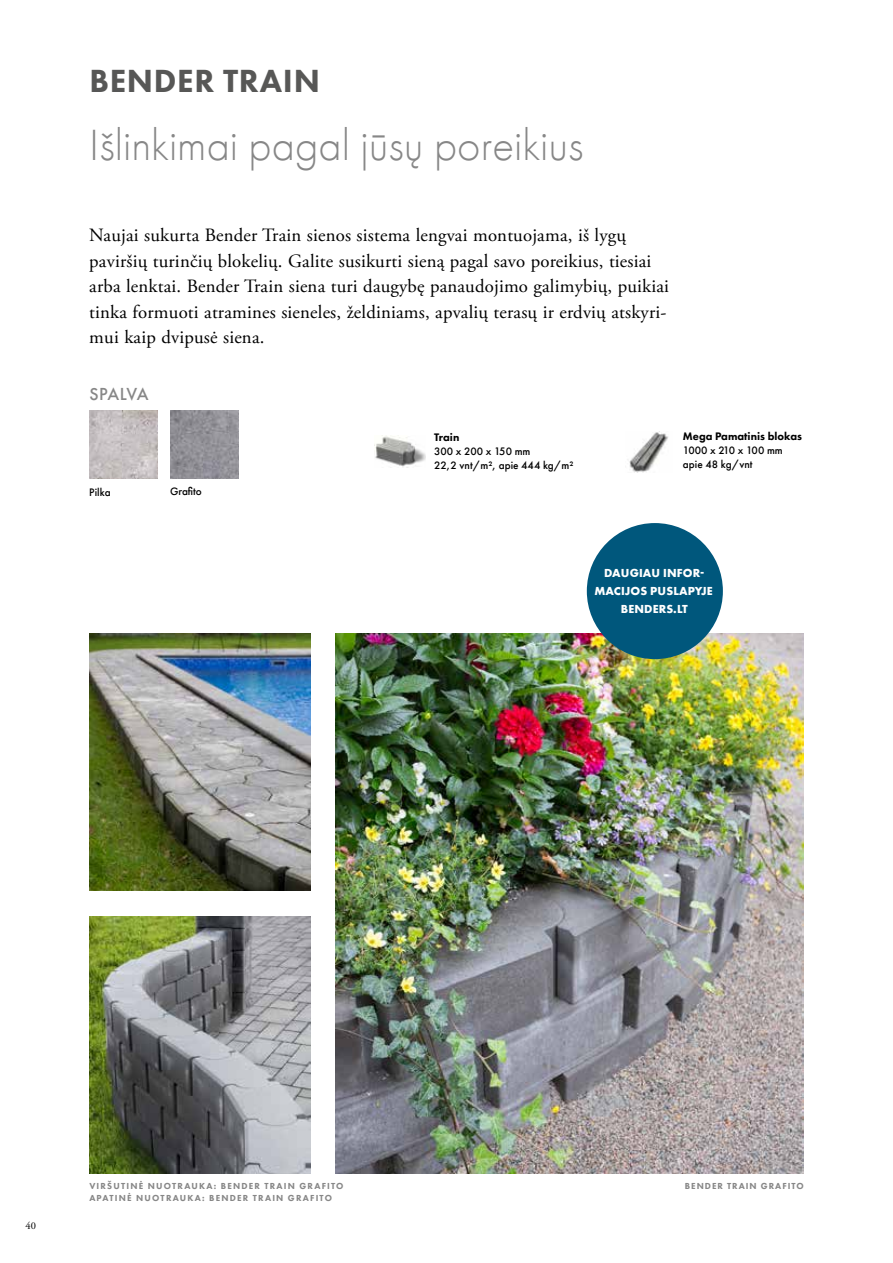
<style>
.page{position:relative;width:893px;height:1263px;background:#fff}
.page>*{position:absolute;margin:0;border:0;box-sizing:border-box;transform-origin:0 0}
.t1{font:45px "Futura PT Light";color:#878787}
.t2{font:33px "Futura PT Heavy";letter-spacing:.02em;color:#575756}
.t3{font:18.75px/25.5px "Adobe Garamond Pro";letter-spacing:.01em;color:#000}
.t4{font:18px "Futura PT Medium";letter-spacing:-.01em;color:#878787}
.t5{font:12px/18px "Futura PT Bold";letter-spacing:.01em;color:#fff;text-align:center}
.t6{font:11.25px/14.2px "Futura PT Medium";color:#000}
.t7{font:11.25px "Futura PT Heavy";color:#000}
.t8{font:10.5px "Adobe Garamond Pro";color:#000}
.t9{font:9px "Futura PT Heavy";letter-spacing:.135em;color:#878787}
.t10{font:9px "Futura PT Heavy";letter-spacing:.11em;color:#878787}
</style>
<div class="page">
<img style="left:89px;top:410px;width:68px;height:68px">
<img style="left:170px;top:410px;width:68px;height:68px">
<img style="left:89px;top:916px;width:221px;height:258px">
<img style="left:375px;top:436px;width:51px;height:32px">
<img style="left:627px;top:432px;width:41px;height:40px">
<img style="left:336px;top:634px;width:468px;height:540px">
<img style="left:89px;top:634px;width:221px;height:257px">
<div style="left:587px;top:523px;width:136px;height:136px;background:#00577c;border-radius:50%"></div>
<h2 class="t2" style="left:89px;top:60px;width:232px">BENDER TRAIN</h2>
<h1 class="t1" style="left:89px;top:120px;width:496px">Išlinkimai pagal jūsų poreikius</h1>
<p class="t3" style="left:89px;top:223px;width:581px">Naujai sukurta Bender Train sienos sistema lengvai montuojama, iš lygų paviršių turinčių blokelių. Galite susikurti sieną pagal savo poreikius, tiesiai arba lenktai. Bender Train siena turi daugybę panaudojimo galimybių, puikiai tinka formuoti atramines sieneles, želdiniams, apvalių terasų ir erdvių atskyri&shy;mui kaip dvipusė siena.</p>
<p class="t4" style="left:89px;top:383px;width:61px">SPALVA</p>
<p class="t6" style="left:89px;top:485px;width:23px">Pilka</p>
<p class="t6" style="left:170px;top:484px;width:33px">Grafito</p>
<p class="t7" style="left:434px;top:430px;width:27px">Train</p>
<p class="t6" style="left:434px;top:444px;width:141px">300 x 200 x 150 mm<br>22,2 vnt/m², apie 444 kg/m²</p>
<p class="t7" style="left:683px;top:429px;width:121px">Mega Pamatinis blokas</p>
<p class="t6" style="left:683px;top:443px;width:101px">1000 x 210 x 100 mm apie 48 kg/vnt</p>
<p class="t5" style="left:594px;top:564px;width:120px">DAUGIAU INFOR-<br>MACIJOS PUSLAPYJE<br>BENDERS.LT</p>
<p class="t8" style="left:26px;top:1219px;width:12px">40</p>
<p class="t9" style="left:89px;top:1180px;width:256px">VIRŠUTINĖ NUOTRAUKA: BENDER TRAIN GRAFITO</p>
<p class="t10" style="left:685px;top:1180px;width:120px">BENDER TRAIN GRAFITO</p>
<p class="t9" style="left:89px;top:1192px;width:244px">APATINĖ NUOTRAUKA: BENDER TRAIN GRAFITO</p>
</div>
